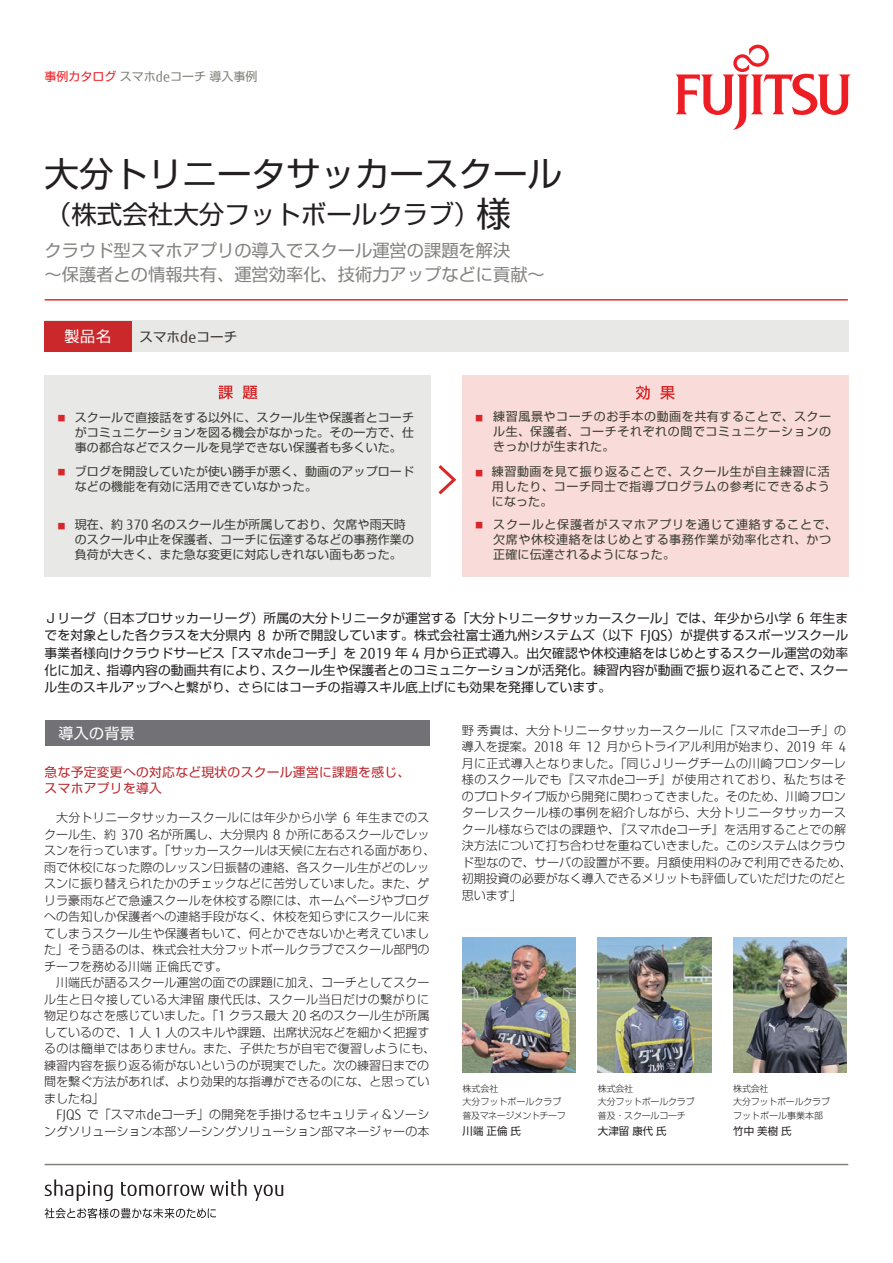
<style>
.page{position:relative;width:893px;height:1263px;background:#fff}
.page>*{position:absolute;margin:0;border:0;box-sizing:border-box;transform-origin:0 0}
.t1{font:34.5px "FUJI Shin Go Regular";color:#231f20}
.t2{font:25.5px "FUJI Shin Go Regular";color:#231f20}
.t3{font:17.25px/24px "FUJI Shin Go Regular";color:#858481}
.t4{font:15px "FUJI Shin Go Regular";letter-spacing:.025em;color:#fff}
.t5{font:13.5px "FUJI Shin Go Regular";letter-spacing:.01em;color:#3d3932}
.t6{font:12.75px/17.2px "FUJI Shin Go Regular";letter-spacing:.01em;color:#231f20;text-align:justify}
.t7{font:12.75px/16.5px "FUJI Shin Go Regular";letter-spacing:.025em;color:#ba272d}
.t8{font:12px/16.5px "FUJI Shin Go Light";letter-spacing:.005em;color:#231f20}
.t9{font:12px/15px "FUJI Shin Go Regular";letter-spacing:.01em;color:#3b3c35;text-align:justify}
.t10{font:12px/15px "FUJI Shin Go Regular";letter-spacing:.045em;color:#3b3c35}
.t11{font:12px "FUJI Shin Go Regular";color:#818178}
.t12{font:10.5px "FUJI Shin Go Regular";color:#231f20}
.t13{font:9px/13.5px "FUJI Shin Go Light";letter-spacing:-.025em;color:#231f20}
.t14{font:9px/13.5px "FUJI Shin Go Light";color:#231f20}
.t15{font:7.5px "FUJI Shin Go Medium";color:#d92628}
.s1{color:#ee1d23}
.s2{font-size:34.5px}
.s3{font-family:"FUJI Shin Go Medium";font-size:7.5px;color:#d92628}
</style>
<div class="page">
<svg style="left:45px;top:1208px;width:171px;height:10px"></svg>
<svg style="left:45px;top:1179px;width:68px;height:22px"></svg>
<svg style="left:121px;top:1179px;width:126px;height:17px"></svg>
<svg style="left:253px;top:1184px;width:30px;height:17px"></svg>
<svg style="left:675px;top:45px;width:176px;height:85px"></svg>
<hr style="left:45px;top:1164px;width:803px;height:1px;background:#818178">
<hr style="left:45px;top:299px;width:803px;height:2px;background:#ee2a29">
<div style="left:45px;top:375px;width:386px;height:202px;background:#e8e8e7"></div>
<div style="left:462px;top:375px;width:386px;height:202px;background:#f9dcd9"></div>
<div style="left:45px;top:321px;width:803px;height:31px;background:#e8e8e7"></div>
<div style="left:45px;top:321px;width:87px;height:31px;background:#ca282b"></div>
<div style="left:45px;top:720px;width:384px;height:25px;background:#727276"></div>
<svg style="left:218px;top:386px;width:15px;height:13px"></svg>
<svg style="left:243px;top:386px;width:14px;height:13px"></svg>
<svg style="left:636px;top:386px;width:14px;height:14px"></svg>
<svg style="left:660px;top:386px;width:15px;height:14px"></svg>
<svg style="left:438px;top:465px;width:19px;height:30px"></svg>
<img style="left:463px;top:937px;width:113px;height:135px">
<img style="left:598px;top:938px;width:113px;height:135px">
<img style="left:733px;top:938px;width:113px;height:135px">
<p class="t11" style="left:45px;top:68px;width:214px"><span class="s1">事例カタログ</span> スマホdeコーチ 導入事例</p>
<h1 class="t1" style="left:45px;top:151px;width:519px">大分トリニータサッカースクール</h1>
<h2 class="t2" style="left:46px;top:197px;width:467px">（株式会社大分フットボールクラブ）<span class="s2">様</span></h2>
<h3 class="t3" style="left:45px;top:239px;width:502px">クラウド型スマホアプリの導入でスクール運営の課題を解決<br>～保護者との情報共有、運営効率化、技術力アップなどに貢献～</h3>
<p class="t4" style="left:65px;top:327px;width:48px">製品名</p>
<p class="t5" style="left:139px;top:328px;width:99px">スマホdeコーチ</p>
<p class="t15" style="left:58px;top:413px;width:9px">■</p>
<p class="t15" style="left:58px;top:467px;width:9px">■</p>
<p class="t9" style="left:75px;top:410px;width:341px">スクールで直接話をする以外に、スクール生や保護者とコーチがコミュニケーションを図る機会がなかった。その一方で、仕事の都合などでスクールを見学できない保護者も多くいた。</p>
<p class="t9" style="left:75px;top:464px;width:341px">ブログを開設していたが使い勝手が悪く、動画のアップロードなどの機能を有効に活用できていなかった。</p>
<p class="t9" style="left:75px;top:517px;width:341px;text-align:left;text-indent:-17px"><span class="s3">■</span> 現在、約 370 名のスクール生が所属しており、欠席や雨天時のスクール中止を保護者、コーチに伝達するなどの事務作業の負荷が大きく、また急な変更に対応しきれない面もあった。</p>
<p class="t15" style="left:475px;top:413px;width:9px">■</p>
<p class="t9" style="left:493px;top:409px;width:339px">練習風景やコーチのお手本の動画を共有することで、スクール生、保護者、コーチそれぞれの間でコミュニケーションのきっかけが生まれた。</p>
<p class="t9" style="left:492px;top:464px;width:339px;text-indent:-16px"><span class="s3">■</span> 練習動画を見て振り返ることで、スクール生が自主練習に活用したり、コーチ同士で指導プログラムの参考にできるようになった。</p>
<p class="t10" style="left:493px;top:517px;width:345px;text-indent:-18px"><span class="s3">■</span> スクールと保護者がスマホアプリを通じて連絡することで、欠席や休校連絡をはじめとする事務作業が効率化され、かつ正確に伝達されるようになった。</p>
<p class="t6" style="left:45px;top:610px;width:805px">Ｊリーグ（日本プロサッカーリーグ）所属の大分トリニータが運営する「大分トリニータサッカースクール」では、年少から小学 6 年生までを対象とした各クラスを大分県内 8 か所で開設しています。株式会社富士通九州システムズ（以下 FJQS）が提供するスポーツスクール事業者様向けクラウドサービス「スマホdeコーチ」を 2019 年 4 月から正式導入。出欠確認や休校連絡をはじめとするスクール運営の効率化に加え、指導内容の動画共有により、スクール生や保護者とのコミュニケーションが活発化。練習内容が動画で振り返れることで、スクール生のスキルアップへと繋がり、さらにはコーチの指導スキル底上げにも効果を発揮しています。</p>
<p class="t4" style="left:58px;top:724px;width:78px">導入の背景</p>
<p class="t7" style="left:45px;top:764px;width:367px">急な予定変更への対応など現状のスクール運営に課題を感じ、スマホアプリを導入</p>
<p class="t8" style="left:44px;top:810px;width:393px">　大分トリニータサッカースクールには年少から小学 6 年生までのスクール生、約 370 名が所属し、大分県内 8 か所にあるスクールでレッスンを行っています。「サッカースクールは天候に左右される面があり、雨で休校になった際のレッスン日振替の連絡、各スクール生がどのレッスンに振り替えられたかのチェックなどに苦労していました。また、ゲリラ豪雨などで急遽スクールを休校する際には、ホームページやブログへの告知しか保護者への連絡手段がなく、休校を知らずにスクールに来てしまうスクール生や保護者もいて、何とかできないかと考えていました」そう語るのは、株式会社大分フットボールクラブでスクール部門のチーフを務める川端 正倫氏です。<br>　川端氏が語るスクール運営の面での課題に加え、コーチとしてスクール生と日々接している大津留 康代氏は、スクール当日だけの繋がりに物足りなさを感じていました。「1 クラス最大 20 名のスクール生が所属しているので、1 人 1 人のスキルや課題、出席状況などを細かく把握するのは簡単ではありません。また、子供たちが自宅で復習しようにも、練習内容を振り返る術がないというのが現実でした。次の練習日までの間を繋ぐ方法があれば、より効果的な指導ができるのにな、と思っていましたね」<br>　FJQS で「スマホdeコーチ」の開発を手掛けるセキュリティ＆ソーシングソリューション本部ソーシングソリューション部マネージャーの本</p>
<p class="t8" style="left:462px;top:722px;width:391px">野 秀貴は、大分トリニータサッカースクールに「スマホdeコーチ」の導入を提案。2018 年 12 月からトライアル利用が始まり、2019 年 4月に正式導入となりました。「同じＪリーグチームの川崎フロンターレ様のスクールでも『スマホdeコーチ』が使用されており、私たちはそのプロトタイプ版から開発に関わってきました。そのため、川崎フロンターレスクール様の事例を紹介しながら、大分トリニータサッカースクール様ならではの課題や、『スマホdeコーチ』を活用することでの解決方法について打ち合わせを重ねていきました。このシステムはクラウド型なので、サーバの設置が不要。月額使用料のみで利用できるため、初期投資の必要がなく導入できるメリットも評価していただけたのだと思います」</p>
<p class="t14" style="left:463px;top:1082px;width:105px">株式会社<br>大分フットボールクラブ普及マネージメントチーフ</p>
<p class="t12" style="left:463px;top:1124px;width:60px">川端 正倫 氏</p>
<p class="t13" style="left:598px;top:1082px;width:98px">株式会社<br>大分フットボールクラブ普及・スクールコーチ</p>
<p class="t12" style="left:598px;top:1124px;width:70px">大津留 康代 氏</p>
<p class="t13" style="left:733px;top:1082px;width:98px">株式会社<br>大分フットボールクラブフットボール事業本部</p>
<p class="t12" style="left:733px;top:1124px;width:60px">竹中 美樹 氏</p>
</div>
